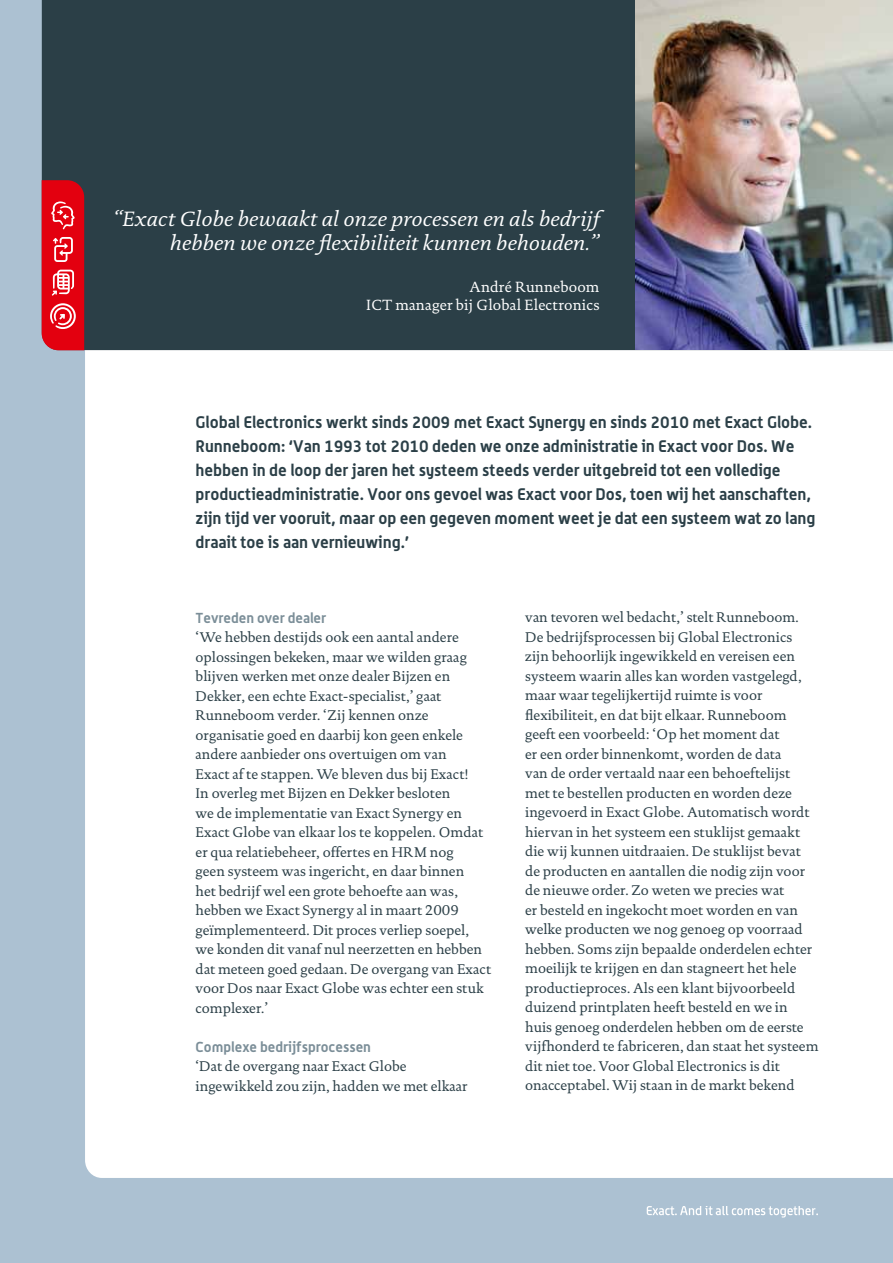
<style>
.page{position:relative;width:893px;height:1263px;background:#acc1d2}
.page>*{position:absolute;margin:0;border:0;box-sizing:border-box;transform-origin:0 0}
.t1{font:italic 21px/24px "DTL Documenta TOT";letter-spacing:.01em;color:#fff;text-align:right}
.t2{font:700 16.5px/24px "Alwyn OT";color:#2b3f47}
.t3{font:15px/18px "DTL Documenta TOT";letter-spacing:.01em;color:#fff;text-align:right}
.t4{font:14.25px/19.5px "DTL Documenta TOT";color:#2b3f47}
.t5{font:700 14.25px "Alwyn OT";color:#7b8e98}
</style>
<div class="page">
<div style="left:85px;top:350px;width:808px;height:828px;background:#fff"></div>
<div style="left:42px;top:0;width:593px;height:350px;background:#2b3f47"></div>
<svg style="left:42px;top:180px;width:42px;height:170px;background:#e4212e"></svg>
<svg style="left:647px;top:1207px;width:171px;height:10px"></svg>
<img style="left:635px;top:0;width:258px;height:350px">
<h1 class="t1" style="left:113px;top:207px;width:488px">“Exact Globe bewaakt al onze processen en als bedrijf hebben we onze flexibiliteit kunnen behouden.”</h1>
<p class="t3" style="left:366px;top:278px;width:235px">André Runneboom<br>ICT manager bij Global Electronics</p>
<p class="t2" style="left:196px;top:409px;width:621px">Global Electronics werkt sinds 2009 met Exact Synergy en sinds 2010 met Exact Globe.<br>Runneboom: ‘Van 1993 tot 2010 deden we onze administratie in Exact voor Dos. We hebben in de loop der jaren het systeem steeds verder uitgebreid tot een volledige productieadministratie. Voor ons gevoel was Exact voor Dos, toen wij het aanschaften, zijn tijd ver vooruit, maar op een gegeven moment weet je dat een systeem wat zo lang draait toe is aan vernieuwing.’</p>
<p class="t5" style="left:196px;top:609px;width:132px">Tevreden over dealer</p>
<p class="t4" style="left:196px;top:627px;width:297px">‘We hebben destijds ook een aantal andere oplossingen bekeken, maar we wilden graag blijven werken met onze dealer Bijzen en Dekker, een echte Exact-specialist,’ gaat Runneboom verder. ‘Zij kennen onze organisatie goed en daarbij kon geen enkele andere aanbieder ons overtuigen om van<br>Exact af te stappen. We bleven dus bij Exact!<br>In overleg met Bijzen en Dekker besloten<br>we de implementatie van Exact Synergy en Exact Globe van elkaar los te koppelen. Omdat er qua relatiebeheer, offertes en HRM nog<br>geen systeem was ingericht, en daar binnen<br>het bedrijf wel een grote behoefte aan was, hebben we Exact Synergy al in maart 2009 geïmplementeerd. Dit proces verliep soepel, we konden dit vanaf nul neerzetten en hebben dat meteen goed gedaan. De overgang van Exact voor Dos naar Exact Globe was echter een stuk complexer.’</p>
<p class="t5" style="left:196px;top:1037px;width:177px">Complexe bedrijfsprocessen</p>
<p class="t4" style="left:196px;top:1056px;width:273px">‘Dat de overgang naar Exact Globe ingewikkeld zou zijn, hadden we met elkaar</p>
<p class="t4" style="left:525px;top:608px;width:295px">van tevoren wel bedacht,’ stelt Runneboom.<br>De bedrijfsprocessen bij Global Electronics zijn behoorlijk ingewikkeld en vereisen een systeem waarin alles kan worden vastgelegd, maar waar tegelijkertijd ruimte is voor flexibiliteit, en dat bijt elkaar. Runneboom geeft een voorbeeld: ‘Op het moment dat<br>er een order binnenkomt, worden de data<br>van de order vertaald naar een behoeftelijst<br>met te bestellen producten en worden deze ingevoerd in Exact Globe. Automatisch wordt hiervan in het systeem een stuklijst gemaakt die wij kunnen uitdraaien. De stuklijst bevat de producten en aantallen die nodig zijn voor de nieuwe order. Zo weten we precies wat<br>er besteld en ingekocht moet worden en van welke producten we nog genoeg op voorraad hebben. Soms zijn bepaalde onderdelen echter moeilijk te krijgen en dan stagneert het hele productieproces. Als een klant bijvoorbeeld duizend printplaten heeft besteld en we in<br>huis genoeg onderdelen hebben om de eerste vijfhonderd te fabriceren, dan staat het systeem dit niet toe. Voor Global Electronics is dit onacceptabel. Wij staan in de markt bekend</p>
</div>
